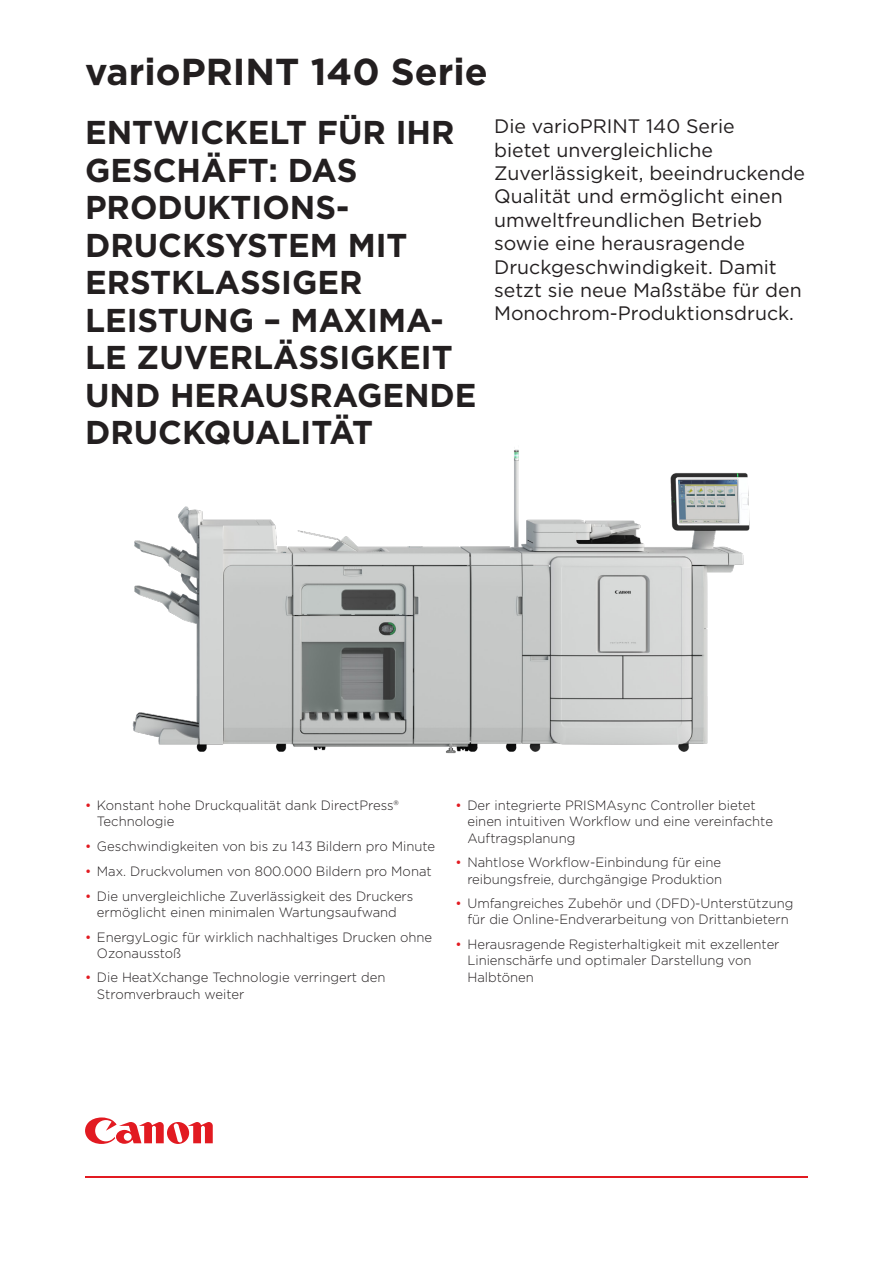
<style>
.page{position:relative;width:893px;height:1263px;background:#fff}
.page>*{position:absolute;margin:0;border:0;box-sizing:border-box;transform-origin:0 0}
.COVER_HEADER_SMALL{font:700 37.5px "Gotham";color:#231f20}
.COVER_HEADER_SMALL-2{font:700 33px/37.5px "Gotham";color:#231f20}
.INTRO{font:19.5px/23.4px "Gotham";color:#231f20}
.t1{font:300 13.5px/16.2px "Gotham";color:#231f20}
.s1{font-weight:400;color:#e21a21}
</style>
<div class="page">
<img style="left:132px;top:447px;width:618px;height:307px">
<svg style="left:85px;top:1117px;width:128px;height:27px"></svg>
<hr style="left:85px;top:1176px;width:723px;height:2px;background:#e21a21">
<p class="COVER_HEADER_SMALL" style="left:85px;top:47px;width:404px">varioPRINT 140 Serie</p>
<p class="COVER_HEADER_SMALL-2" style="left:85px;top:113px;width:393px">ENTWICKELT FÜR IHR<br>GESCHÄFT: DAS<br>PRODUKTIONS-<br>DRUCKSYSTEM MIT<br>ERSTKLASSIGER<br>LEISTUNG – MAXIMA-<br>LE ZUVERLÄSSIGKEIT<br>UND HERAUSRAGENDE<br>DRUCKQUALITÄT</p>
<p class="INTRO" style="left:494px;top:114px;width:313px">Die varioPRINT 140 Serie<br>bietet unvergleichliche<br>Zuverlässigkeit, beeindruckende<br>Qualität und ermöglicht einen umweltfreundlichen Betrieb sowie eine herausragende<br>Druckgeschwindigkeit. Damit setzt sie neue Maßstäbe für den<br>Monochrom-Produktionsdruck.</p>
<p class="t1" style="left:97px;top:797px;width:304px;text-indent:-12px"><span class="s1">•</span> Konstant hohe Druckqualität dank DirectPress®<br>Technologie</p>
<p class="t1" style="left:85px;top:838px;width:352px"><span class="s1">•</span> Geschwindigkeiten von bis zu 143 Bildern pro Minute</p>
<p class="t1" style="left:85px;top:863px;width:348px"><span class="s1">•</span> Max. Druckvolumen von 800.000 Bildern pro Monat</p>
<p class="t1" style="left:85px;top:887px;width:330px;text-align:center"><span class="s1">•</span> Die unvergleichliche Zuverlässigkeit des Druckers ermöglicht einen minimalen Wartungsaufwand</p>
<p class="t1" style="left:97px;top:928px;width:337px;text-indent:-12px"><span class="s1">•</span> EnergyLogic für wirklich nachhaltiges Drucken ohne<br>Ozonausstoß</p>
<p class="t1" style="left:97px;top:969px;width:290px;text-indent:-12px"><span class="s1">•</span> Die HeatXchange Technologie verringert den<br>Stromverbrauch weiter</p>
<p class="t1" style="left:467px;top:797px;width:307px;text-indent:-12px"><span class="s1">•</span> Der integrierte PRISMAsync Controller bietet einen intuitiven Workflow und eine vereinfachte<br>Auftragsplanung</p>
<p class="t1" style="left:455px;top:854px;width:268px;text-align:right"><span class="s1">•</span> Nahtlose Workflow-Einbindung für eine reibungsfreie, durchgängige Produktion</p>
<p class="t1" style="left:455px;top:895px;width:339px;text-align:center"><span class="s1">•</span> Umfangreiches Zubehör und (DFD)-Unterstützung für die Online-Endverarbeitung von Drittanbietern</p>
<p class="t1" style="left:467px;top:936px;width:314px;text-indent:-12px"><span class="s1">•</span> Herausragende Registerhaltigkeit mit exzellenter<br>Linienschärfe und optimaler Darstellung von<br>Halbtönen</p>
</div>
